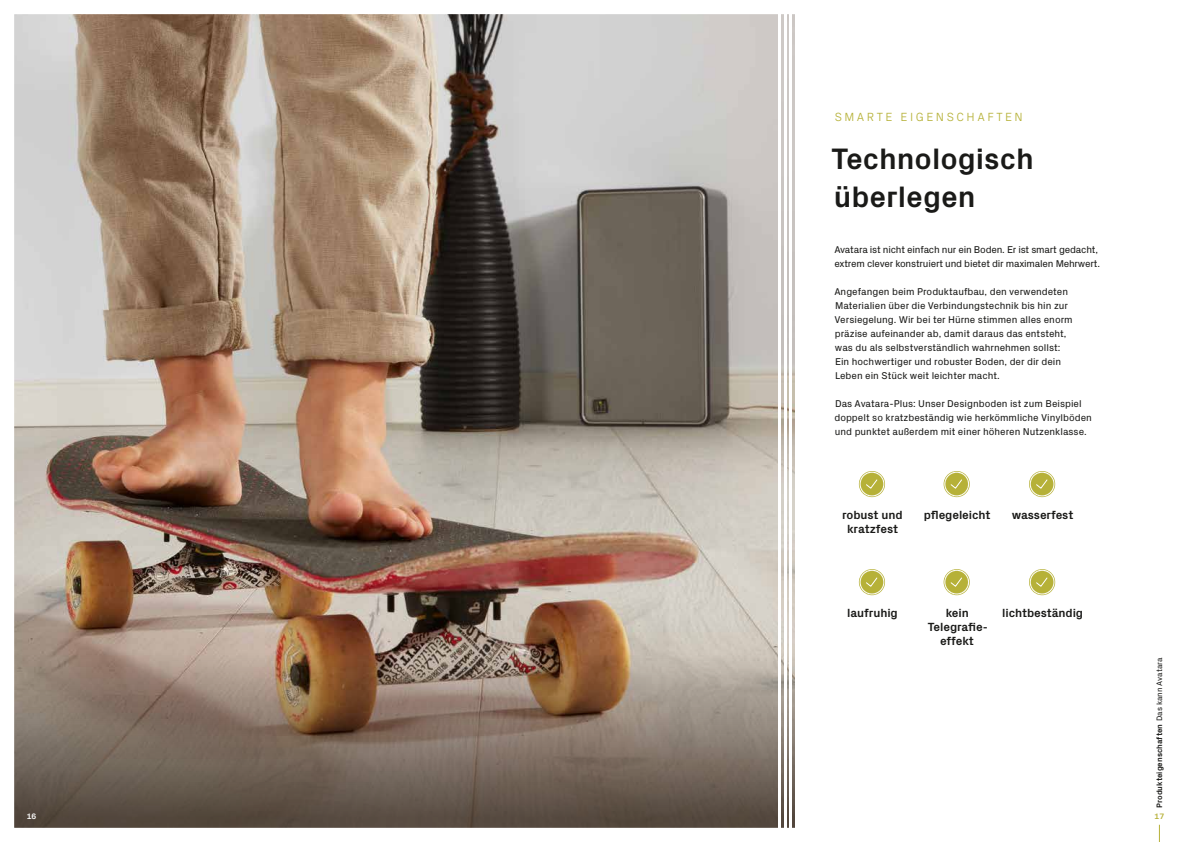
<style>
.page{position:relative;width:1191px;height:842px;background:#fff}
.page>*{position:absolute;margin:0;border:0;box-sizing:border-box;transform-origin:0 0}
.t1{font:700 30px/38px "Px Grotesk";color:#1a1a18}
.t2{font:700 12px/14px "Px Grotesk";letter-spacing:-.01em;color:#1a1a18;text-align:center}
.t3{font:300 12px "Px Grotesk";letter-spacing:.21em;color:#b6b138}
.t4{font:10px/14px "Px Grotesk";color:#1a1a18}
.t5{font:10px/14px "Px Grotesk";letter-spacing:-.02em;color:#1a1a18}
.t6{font:700 8px "Px Grotesk";color:#1a1a18}
.t7{font:700 8px "Px Grotesk";color:#b6b138}
.t8{font:700 8px "Px Grotesk";color:#fff}
.s1{font-weight:400}
</style>
<div class="page">
<img style="left:14px;top:14px;width:1146px;height:828px">
<div style="left:1148px;top:807px;width:22px;height:19px;background:#fff"></div>
<svg style="left:1158px;top:825px;width:1px;height:17px"></svg>
<p class="t8" style="left:27px;top:810px;width:11px">16</p>
<p class="t3" style="left:834px;top:108px;width:190px">SMARTE EIGENSCHAFTEN</p>
<h1 class="t1" style="left:831px;top:138px;width:204px">Technologisch überlegen</h1>
<p class="t5" style="left:834px;top:242px;width:267px">Avatara ist nicht einfach nur ein Boden. Er ist smart gedacht, extrem clever konstruiert und bietet dir maximalen Mehrwert.</p>
<p class="t4" style="left:834px;top:284px;width:240px">Angefangen beim Produktaufbau, den verwendeten Materialien über die Verbindungstechnik bis hin zur Versiegelung. Wir bei ter Hürne stimmen alles enorm präzise aufeinander ab, damit daraus das entsteht, was du als selbstverständlich wahrnehmen sollst:<br>Ein hochwertiger und robuster Boden, der dir dein Leben ein Stück weit leichter macht.</p>
<p class="t4" style="left:834px;top:396px;width:259px">Das Avatara-Plus: Unser Designboden ist zum Beispiel doppelt so kratzbeständig wie herkömmliche Vinylböden und punktet außerdem mit einer höheren Nutzenklasse.</p>
<p class="t2" style="left:842px;top:507px;width:62px">robust und</p>
<p class="t2" style="left:924px;top:507px;width:68px">pflegeleicht</p>
<p class="t2" style="left:847px;top:521px;width:53px">kratzfest</p>
<p class="t2" style="left:1011px;top:507px;width:63px">wasserfest</p>
<p class="t2" style="left:847px;top:605px;width:52px">laufruhig</p>
<p class="t2" style="left:945px;top:605px;width:25px">kein</p>
<p class="t2" style="left:1002px;top:605px;width:82px">lichtbeständig</p>
<p class="t2" style="left:928px;top:619px;width:61px">Telegrafie&shy;effekt</p>
<p class="t6" style="left:1153px;top:808px;width:152px;rotate:-90deg">Produkteigenschaften <span class="s1">Das kann Avatara</span></p>
<p class="t7" style="left:1154px;top:810px;width:11px">17</p>
</div>
